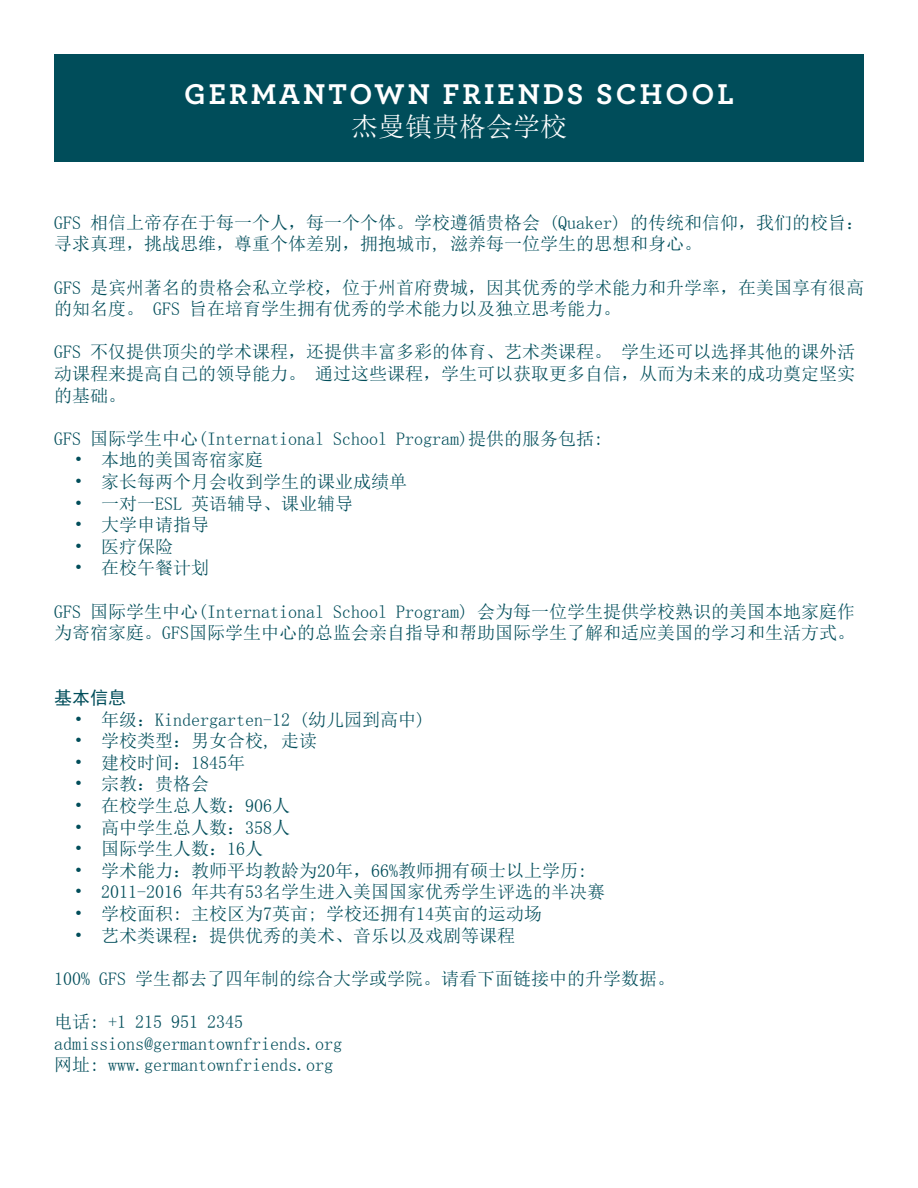
<style>
.page{position:relative;width:918px;height:1188px;background:#fff}
.page>*{position:absolute;margin:0;border:0;box-sizing:border-box;transform-origin:0 0}
.t1{font:700 30px "Archer";letter-spacing:.1em;color:#fff}
.t2{font:27px "Sim Sun";color:#fff}
.t3{font:18px/21.6px "Sim Sun";color:#004d5a}
.t4{font:18px "Sim Hei";color:#004d5a}
</style>
<div class="page">
<div style="left:54px;top:54px;width:810px;height:108px;background:#004d5a"></div>
<h1 class="t1" style="left:184px;top:70px;width:551px">GERMANTOWN FRIENDS SCHOOL</h1>
<h2 class="t2" style="left:351px;top:113px;width:217px">杰曼镇贵格会学校</h2>
<p class="t3" style="left:54px;top:212px;width:811px">GFS 相信上帝存在于每一个人，每一个个体。学校遵循贵格会 (Quaker) 的传统和信仰，我们的校旨：寻求真理，挑战思维，尊重个体差别，拥抱城市, 滋养每一位学生的思想和身心。</p>
<p class="t3" style="left:54px;top:276px;width:811px">GFS 是宾州著名的贵格会私立学校，位于州首府费城，因其优秀的学术能力和升学率，在美国享有很高的知名度。 GFS 旨在培育学生拥有优秀的学术能力以及独立思考能力。</p>
<p class="t3" style="left:54px;top:341px;width:802px;text-align:justify">GFS 不仅提供顶尖的学术课程，还提供丰富多彩的体育、艺术类课程。 学生还可以选择其他的课外活动课程来提高自己的领导能力。 通过这些课程，学生可以获取更多自信，从而为未来的成功奠定坚实的基础。</p>
<p class="t3" style="left:54px;top:428px;width:550px">GFS 国际学生中心(International School Program)提供的服务包括:</p>
<p class="t3" style="left:74px;top:449px;width:190px">• 本地的美国寄宿家庭</p>
<p class="t3" style="left:74px;top:471px;width:334px">• 家长每两个月会收到学生的课业成绩单</p>
<p class="t3" style="left:74px;top:492px;width:280px">• 一对一ESL 英语辅导、课业辅导</p>
<p class="t3" style="left:74px;top:514px;width:136px">• 大学申请指导</p>
<p class="t3" style="left:74px;top:536px;width:100px">• 医疗保险</p>
<p class="t3" style="left:74px;top:557px;width:136px">• 在校午餐计划</p>
<p class="t3" style="left:54px;top:600px;width:802px">GFS 国际学生中心(International School Program) 会为每一位学生提供学校熟识的美国本地家庭作为寄宿家庭。GFS国际学生中心的总监会亲自指导和帮助国际学生了解和适应美国的学习和生活方式。</p>
<p class="t4" style="left:54px;top:689px;width:73px">基本信息</p>
<p class="t3" style="left:74px;top:708px;width:352px">• 年级：Kindergarten-12 (幼儿园到高中)</p>
<p class="t3" style="left:74px;top:730px;width:244px">• 学校类型：男女合校, 走读</p>
<p class="t3" style="left:74px;top:752px;width:172px">• 建校时间：1845年</p>
<p class="t3" style="left:74px;top:773px;width:136px">• 宗教：贵格会</p>
<p class="t3" style="left:74px;top:795px;width:217px">• 在校学生总人数：906人</p>
<p class="t3" style="left:74px;top:816px;width:217px">• 高中学生总人数：358人</p>
<p class="t3" style="left:74px;top:838px;width:190px">• 国际学生人数：16人</p>
<p class="t3" style="left:74px;top:860px;width:514px">• 学术能力：教师平均教龄为20年，66%教师拥有硕士以上学历:</p>
<p class="t3" style="left:74px;top:881px;width:532px">• 2011-2016 年共有53名学生进入美国国家优秀学生评选的半决赛</p>
<p class="t3" style="left:74px;top:903px;width:469px">• 学校面积: 主校区为7英亩; 学校还拥有14英亩的运动场</p>
<p class="t3" style="left:74px;top:924px;width:442px">• 艺术类课程：提供优秀的美术、音乐以及戏剧等课程</p>
<p class="t3" style="left:54px;top:968px;width:622px">100% GFS 学生都去了四年制的综合大学或学院。请看下面链接中的升学数据。</p>
<p class="t3" style="left:54px;top:1011px;width:289px">电话: +1 215 951 2345 admissions@germantownfriends.org网址: www.germantownfriends.org</p>
</div>
